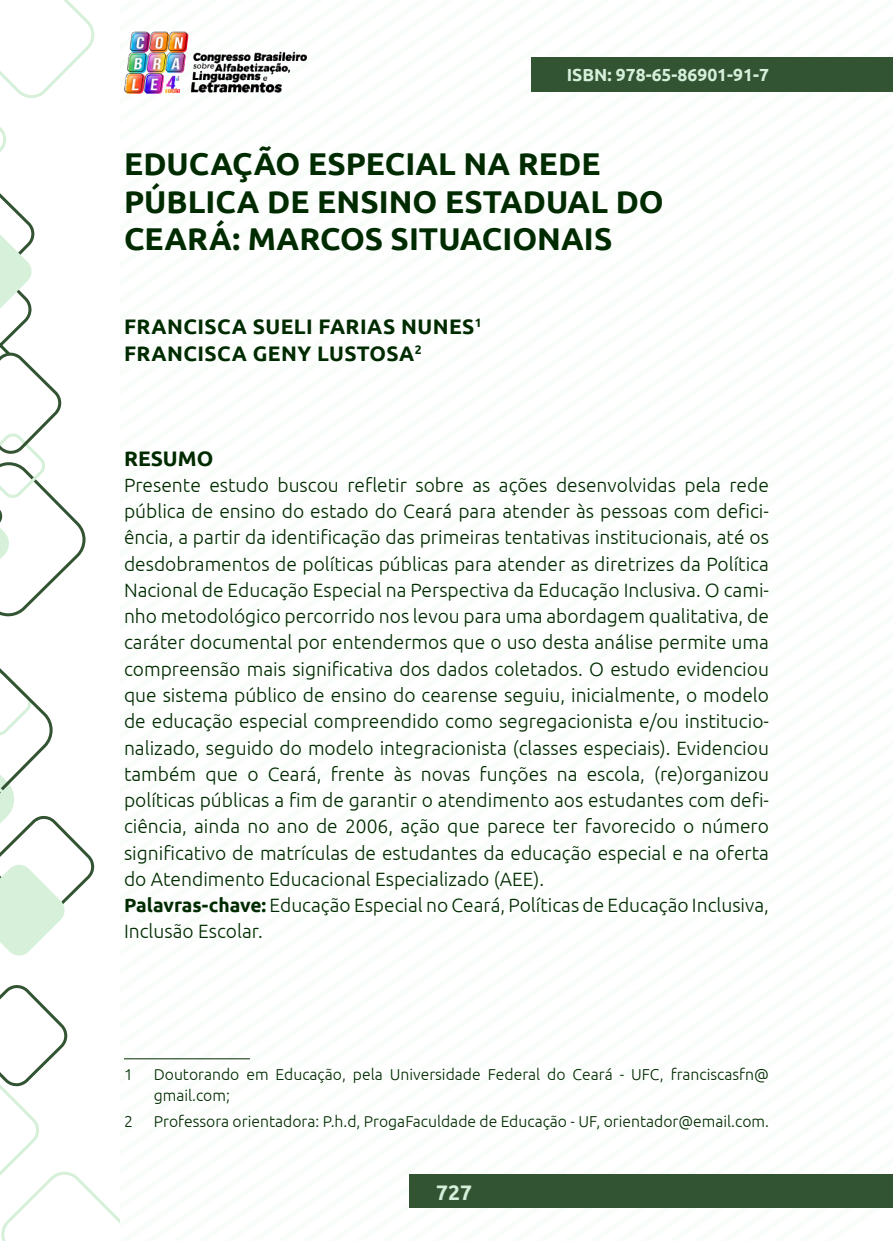
<style>
.page{position:relative;width:893px;height:1241px;background:#fff}
.page>*{position:absolute;margin:0;border:0;box-sizing:border-box;transform-origin:0 0}
._0_TÍTULO{font:700 31.5px/37.8px "Ubuntu";color:#002b00}
._1_AUTOR{font:700 21px "Ubuntu";letter-spacing:.02em;color:#002b00}
._3_TÍTULO_RESUMO{font:700 21px "Ubuntu";color:#002b00}
.t1{font:700 21px "Ubuntu";color:#d6efda}
._4_RESUMO{font:300 19.25px/26.2px "Ubuntu";color:#002b00;text-align:justify}
.t2{font:700 17.5px "Ubuntu";color:#d6efda}
._5_RODAPÉ{font:300 15.75px/21px "Ubuntu";color:#002b00}
.s1{font-weight:700}
</style>
<div class="page">
<div style="left:410px;top:1174px;width:483px;height:33px;background:#335433"></div>
<img style="left:124px;top:31px;width:182px;height:62px">
<div style="left:532px;top:57px;width:361px;height:35px;background:#335433"></div>
<svg style="left:0;top:985px;width:119px;height:255px"></svg>
<svg style="left:0;top:0;width:94px;height:616px"></svg>
<svg style="left:0;top:668px;width:94px;height:288px"></svg>
<hr style="left:124px;top:1058px;width:126px;height:1px;background:#002b00">
<p class="t2" style="left:567px;top:64px;width:204px">ISBN: 978-65-86901-91-7</p>
<p class="_0_TÍTULO" style="left:124px;top:144px;width:541px">EDUCAÇÃO ESPECIAL NA REDE<br>PÚBLICA DE ENSINO ESTADUAL DO<br>CEARÁ: MARCOS SITUACIONAIS</p>
<p class="_1_AUTOR" style="left:124px;top:314px;width:359px">FRANCISCA SUELI FARIAS NUNES<sup>1</sup></p>
<p class="_1_AUTOR" style="left:124px;top:340px;width:299px">FRANCISCA GENY LUSTOSA<sup>2</sup></p>
<p class="_3_TÍTULO_RESUMO" style="left:124px;top:445px;width:91px">RESUMO</p>
<p class="_4_RESUMO" style="left:124px;top:471px;width:646px">Presente estudo buscou refletir sobre as ações desenvolvidas pela rede pública de ensino do estado do Ceará para atender às pessoas com defici&shy;ência, a partir da identificação das primeiras tentativas institucionais, até os desdobramentos de políticas públicas para atender as diretrizes da Política Nacional de Educação Especial na Perspectiva da Educação Inclusiva. O cami&shy;nho metodológico percorrido nos levou para uma abordagem qualitativa, de caráter documental por entendermos que o uso desta análise permite uma compreensão mais significativa dos dados coletados. O estudo evidenciou que sistema público de ensino do cearense seguiu, inicialmente, o modelo de educação especial compreendido como segregacionista e/ou institucio&shy;nalizado, seguido do modelo integracionista (classes especiais). Evidenciou também que o Ceará, frente às novas funções na escola, (re)organizou políticas públicas a fim de garantir o atendimento aos estudantes com defi&shy;ciência, ainda no ano de 2006, ação que parece ter favorecido o número significativo de matrículas de estudantes da educação especial e na oferta do Atendimento Educacional Especializado (AEE).</p>
<p class="_4_RESUMO" style="left:124px;top:891px;width:646px"><span class="s1">Palavras-chave:</span> Educação Especial no Ceará, Políticas de Educação Inclusiva,<br>Inclusão Escolar.</p>
<p class="_5_RODAPÉ" style="left:124px;top:1063px;width:10px">1</p>
<p class="_5_RODAPÉ" style="left:154px;top:1063px;width:617px">Doutorando em Educação, pela Universidade Federal do Ceará - UFC, franciscasfn@ gmail.com;</p>
<p class="_5_RODAPÉ" style="left:124px;top:1110px;width:10px">2</p>
<p class="_5_RODAPÉ" style="left:154px;top:1110px;width:617px">Professora orientadora: P.h.d, ProgaFaculdade de Educação - UF, orientador@email.com.</p>
<p class="t1" style="left:436px;top:1178px;width:37px">727</p>
</div>
